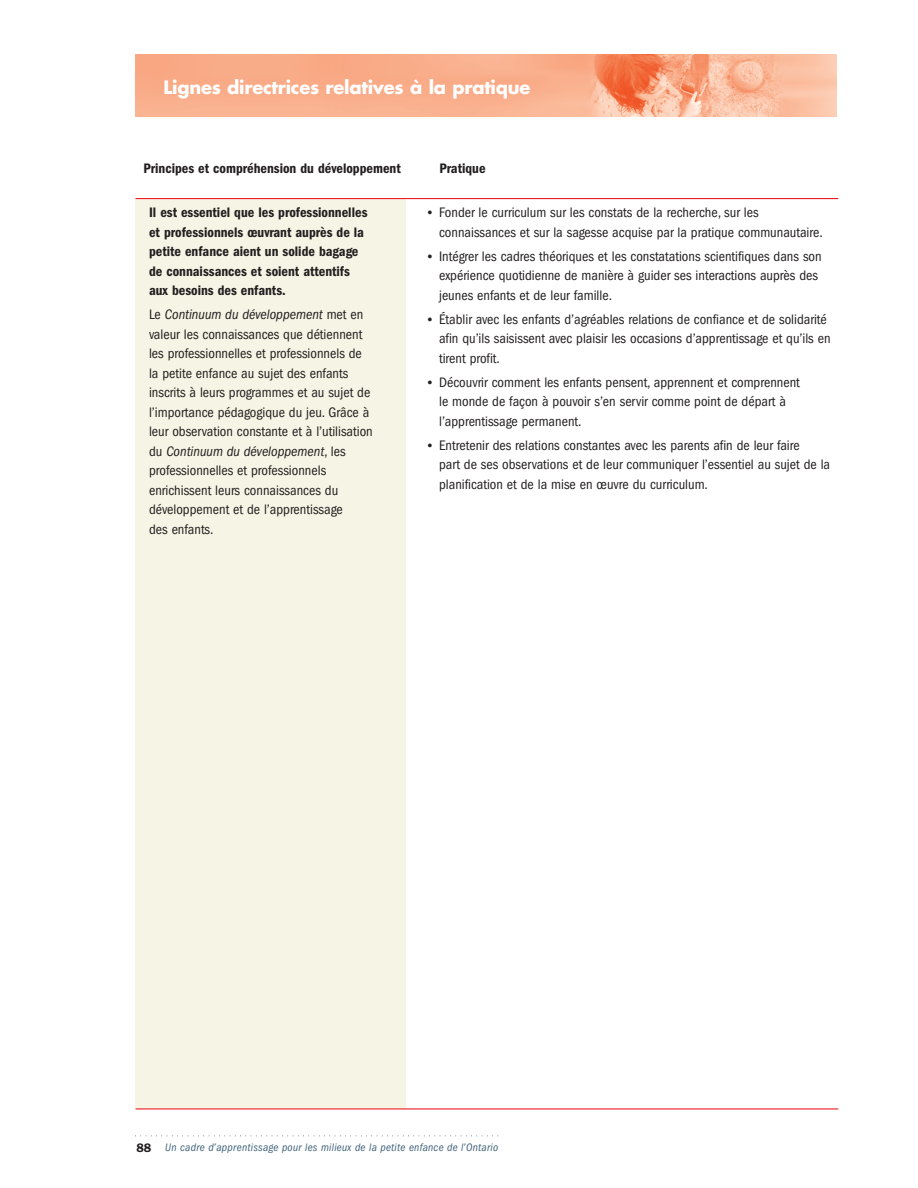
<style>
.page{position:relative;width:918px;height:1188px;background:#fff}
.page>*{position:absolute;margin:0;border:0;box-sizing:border-box;transform-origin:0 0}
.t1{font:700 18px "Futura";letter-spacing:-.015em;color:#fff}
.t2{font:condensed 14.25px/19.5px "Franklin Gothic";color:#231f20}
.t3{font:600 condensed 14.25px/19.5px "Franklin Gothic";color:#231f20}
.t4{font:italic condensed 11.25px "Franklin Gothic";letter-spacing:.025em;color:#3f6279}
.s1{font-style:italic}
.s2{font-family:"Franklin Got ITC";font-stretch:normal;font-size:13.5px}
.s3{font-family:"Franklin Got ITC";font-weight:600;font-style:normal;font-stretch:normal;font-size:12.75px;color:#231f20}
</style>
<div class="page">
<div style="left:135px;top:198px;width:271px;height:911px;background:#f6f4e5"></div>
<hr style="left:136px;top:198px;width:702px;height:1px;background:#ed1c24">
<hr style="left:136px;top:1108px;width:702px;height:2px;background:#ed1c24">
<svg style="left:135px;top:1135px;width:363px;height:1px"></svg>
<img style="left:135px;top:54px;width:702px;height:63px">
<p class="t1" style="left:164px;top:79px;width:368px">Lignes directrices relatives à la pratique</p>
<p class="t3" style="left:144px;top:160px;width:259px">Principes et compréhension du développement</p>
<p class="t3" style="left:440px;top:160px;width:48px">Pratique</p>
<p class="t3" style="left:149px;top:204px;width:220px">Il est essentiel que les professionnelles et professionnels œuvrant auprès de la petite enfance aient un solide bagage de connaissances et soient attentifs aux besoins des enfants.</p>
<p class="t2" style="left:149px;top:306px;width:225px">Le <span class="s1">Continuum du développement</span> met en valeur les connaissances que détiennent les professionnelles et professionnels de la petite enfance au sujet des enfants inscrits à leurs programmes et au sujet de l’importance pédagogique du jeu. Grâce à leur observation constante et à l’utilisation du <span class="s1">Continuum du développement</span>, les professionnelles et professionnels enrichissent leurs connaissances du développement et de l’apprentissage<br>des enfants.</p>
<p class="t2" style="left:439px;top:204px;width:385px;text-indent:-14px"><span class="s2">•</span> Fonder le curriculum sur les constats de la recherche, sur les connaissances et sur la sagesse acquise par la pratique communautaire.</p>
<p class="t2" style="left:439px;top:247px;width:384px;text-indent:-14px"><span class="s2">•</span> Intégrer les cadres théoriques et les constatations scientifiques dans son expérience quotidienne de manière à guider ses interactions auprès des jeunes enfants et de leur famille.</p>
<p class="t2" style="left:439px;top:310px;width:393px;text-indent:-14px"><span class="s2">•</span> Établir avec les enfants d’agréables relations de confiance et de solidarité afin qu’ils saisissent avec plaisir les occasions d’apprentissage et qu’ils en tirent profit.</p>
<p class="t2" style="left:439px;top:373px;width:362px;text-indent:-14px"><span class="s2">•</span> Découvrir comment les enfants pensent, apprennent et comprennent le monde de façon à pouvoir s’en servir comme point de départ à l’apprentissage permanent.</p>
<p class="t2" style="left:439px;top:436px;width:393px;text-indent:-14px"><span class="s2">•</span> Entretenir des relations constantes avec les parents afin de leur faire<br>part de ses observations et de leur communiquer l’essentiel au sujet de la planification et de la mise en œuvre du curriculum.</p>
<p class="t4" style="left:136px;top:1144px;width:363px"><span class="s3">88</span> Un cadre d’apprentissage pour les milieux de la petite enfance de l’Ontario</p>
</div>
